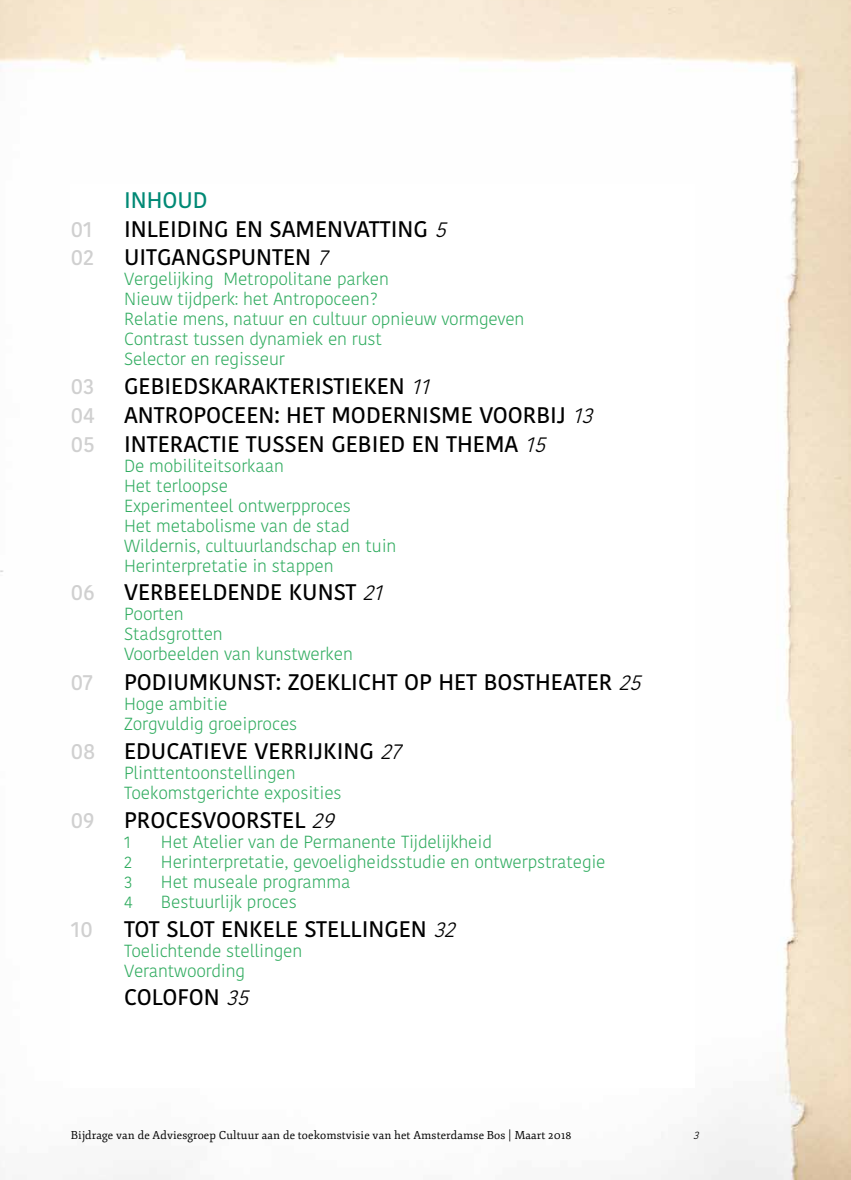
<style>
.page{position:relative;width:851px;height:1180px;background:#fff}
.page>*{position:absolute;margin:0;border:0;box-sizing:border-box;transform-origin:0 0}
.t1{font:600 22.5px "Kohinoor Devanagari";color:#000}
.t2{font:600 22.5px "Kohinoor Devanagari";color:#d0d0d0}
.t3{font:600 22.5px "Kohinoor Devanagari";color:#008975}
.t4{font:300 17.5px/20px "Kohinoor Devanagari";letter-spacing:-.01em;color:#31ac60}
.t5{font:11.25px "Fjord One";letter-spacing:.01em;color:#000}
.t6{font:italic 300 11.25px "Kohinoor Devanagari";color:#000}
.s1{font-weight:300;font-style:italic}
</style>
<div class="page">
<img style="left:0;top:0;width:850px;height:1180px">
<div style="left:71px;top:184px;width:623px;height:904px;background:#fff"></div>
<p class="t3" style="left:124px;top:187px;width:85px">INHOUD</p>
<p class="t2" style="left:71px;top:216px;width:23px">01</p>
<p class="t1" style="left:124px;top:216px;width:332px">INLEIDING EN SAMENVATTING <span class="s1">5</span></p>
<p class="t2" style="left:71px;top:244px;width:25px">02</p>
<p class="t1" style="left:124px;top:244px;width:213px">UITGANGSPUNTEN <span class="s1">7</span></p>
<p class="t4" style="left:124px;top:269px;width:402px">Vergelijking Metropolitane parken<br>Nieuw tijdperk: het Antropoceen?<br>Relatie mens, natuur en cultuur opnieuw vormgeven Contrast tussen dynamiek en rust<br>Selector en regisseur</p>
<p class="t2" style="left:71px;top:373px;width:25px">03</p>
<p class="t1" style="left:124px;top:373px;width:315px">GEBIEDSKARAKTERISTIEKEN <span class="s1">11</span></p>
<p class="t2" style="left:71px;top:402px;width:25px">04</p>
<p class="t1" style="left:124px;top:402px;width:478px">ANTROPOCEEN: HET MODERNISME VOORBIJ <span class="s1">13</span></p>
<p class="t2" style="left:71px;top:431px;width:25px">05</p>
<p class="t1" style="left:124px;top:431px;width:431px">INTERACTIE TUSSEN GEBIED EN THEMA <span class="s1">15</span></p>
<p class="t4" style="left:124px;top:456px;width:274px">De mobiliteitsorkaan<br>Het terloopse<br>Experimenteel ontwerpproces<br>Het metabolisme van de stad<br>Wildernis, cultuurlandschap en tuin<br>Herinterpretatie in stappen</p>
<p class="t2" style="left:71px;top:579px;width:26px">06</p>
<p class="t1" style="left:124px;top:579px;width:268px">VERBEELDENDE KUNST <span class="s1">21</span></p>
<p class="t4" style="left:124px;top:604px;width:230px">Poorten<br>Stadsgrotten<br>Voorbeelden van kunstwerken</p>
<p class="t2" style="left:71px;top:669px;width:24px">07</p>
<p class="t1" style="left:124px;top:669px;width:527px">PODIUMKUNST: ZOEKLICHT OP HET BOSTHEATER <span class="s1">25</span></p>
<p class="t4" style="left:124px;top:694px;width:175px">Hoge ambitie<br>Zorgvuldig groeiproces</p>
<p class="t2" style="left:71px;top:738px;width:26px">08</p>
<p class="t1" style="left:124px;top:738px;width:287px">EDUCATIEVE VERRIJKING <span class="s1">27</span></p>
<p class="t4" style="left:124px;top:763px;width:219px">Plinttentoonstellingen<br>Toekomstgerichte exposities</p>
<p class="t2" style="left:71px;top:807px;width:25px">09</p>
<p class="t1" style="left:124px;top:807px;width:220px">PROCESVOORSTEL <span class="s1">29</span></p>
<p class="t4" style="left:124px;top:832px;width:8px">1</p>
<p class="t4" style="left:161px;top:832px;width:332px">Het Atelier van de Permanente Tijdelijkheid</p>
<p class="t4" style="left:124px;top:852px;width:10px">2</p>
<p class="t4" style="left:161px;top:852px;width:446px">Herinterpretatie, gevoeligheidsstudie en ontwerpstrategie</p>
<p class="t4" style="left:124px;top:872px;width:10px">3</p>
<p class="t4" style="left:161px;top:872px;width:191px">Het museale programma</p>
<p class="t4" style="left:124px;top:892px;width:10px">4</p>
<p class="t4" style="left:161px;top:892px;width:137px">Bestuurlijk proces</p>
<p class="t2" style="left:71px;top:916px;width:23px">10</p>
<p class="t1" style="left:124px;top:916px;width:341px">TOT SLOT ENKELE STELLINGEN <span class="s1">32</span></p>
<p class="t4" style="left:124px;top:941px;width:180px">Toelichtende stellingen<br>Verantwoording</p>
<p class="t1" style="left:124px;top:984px;width:134px">COLOFON <span class="s1">35</span></p>
<p class="t5" style="left:71px;top:1128px;width:502px">Bijdrage van de Adviesgroep Cultuur aan de toekomstvisie van het Amsterdamse Bos | Maart 2018</p>
<p class="t6" style="left:693px;top:1128px;width:11px">3</p>
</div>
